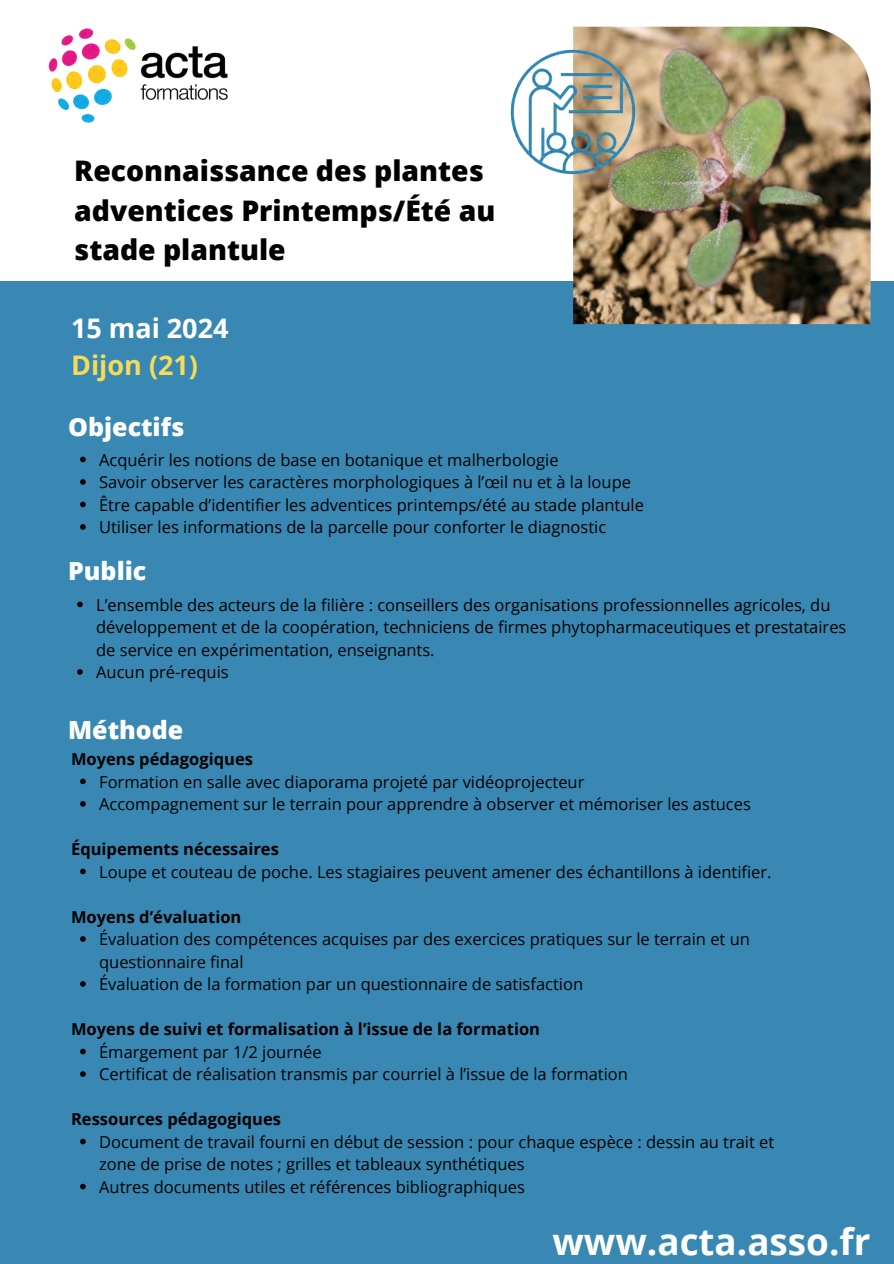
<style>
.page{position:relative;width:894px;height:1264px;background:#fff}
.page>*{position:absolute;margin:0;border:0;box-sizing:border-box;transform-origin:0 0}
.t1{font:700 36.75px "Open Sans";color:#fff}
.t2{font:800 28.35px/39.3px "Open Sans";color:#000}
.t3{font:700 27px/37.2px "Open Sans";color:#fff}
.t4{font:800 25.05px "Open Sans";color:#fff}
.t5{font:16.5px/22.5px "Open Sans";color:#000}
.t6{font:700 16.5px "Open Sans";color:#000}
.s1{color:#f6db59}
</style>
<div class="page">
<div style="left:0;top:282px;width:893px;height:981px;background:#3888b3"></div>
<img style="left:48px;top:28px;width:180px;height:95px">
<img style="left:573px;top:27px;width:297px;height:297px">
<img style="left:510px;top:41px;width:134px;height:143px">
<svg style="left:80px;top:456px;width:6px;height:6px"></svg>
<svg style="left:80px;top:479px;width:6px;height:6px"></svg>
<svg style="left:80px;top:501px;width:6px;height:6px"></svg>
<svg style="left:80px;top:524px;width:6px;height:6px"></svg>
<svg style="left:77px;top:601px;width:6px;height:6px"></svg>
<svg style="left:77px;top:669px;width:6px;height:5px"></svg>
<svg style="left:80px;top:778px;width:6px;height:6px"></svg>
<svg style="left:80px;top:801px;width:6px;height:5px"></svg>
<svg style="left:80px;top:868px;width:6px;height:6px"></svg>
<svg style="left:80px;top:936px;width:6px;height:5px"></svg>
<svg style="left:80px;top:981px;width:6px;height:5px"></svg>
<svg style="left:80px;top:1048px;width:6px;height:6px"></svg>
<svg style="left:80px;top:1071px;width:6px;height:5px"></svg>
<svg style="left:80px;top:1138px;width:6px;height:6px"></svg>
<svg style="left:80px;top:1183px;width:6px;height:6px"></svg>
<p class="t2" style="left:74px;top:151px;width:422px">Reconnaissance des plantes adventices Printemps/Été au stade plantule</p>
<h2 class="t3" style="left:71px;top:309px;width:159px">15 mai 2024<br><span class="s1">Dijon (21)</span></h2>
<h3 class="t4" style="left:68px;top:409px;width:118px">Objectifs</h3>
<p class="t5" style="left:99px;top:448px;width:461px">Acquérir les notions de base en botanique et malherbologie</p>
<p class="t5" style="left:99px;top:470px;width:533px">Savoir observer les caractères morphologiques à l’œil nu et à la loupe</p>
<p class="t5" style="left:99px;top:493px;width:546px">Être capable d’identifier les adventices printemps/été au stade plantule</p>
<p class="t5" style="left:99px;top:515px;width:508px">Utiliser les informations de la parcelle pour conforter le diagnostic</p>
<p class="t4" style="left:68px;top:553px;width:80px">Public</p>
<p class="t5" style="left:96px;top:593px;width:751px">L’ensemble des acteurs de la filière : conseillers des organisations professionnelles agricoles, du développement et de la coopération, techniciens de firmes phytopharmaceutiques et prestataires de service en expérimentation, enseignants.</p>
<h3 class="t5" style="left:96px;top:660px;width:134px">Aucun pré-requis</h3>
<h4 class="t4" style="left:68px;top:712px;width:117px">Méthode</h4>
<p class="t6" style="left:71px;top:747px;width:183px">Moyens pédagogiques</p>
<p class="t5" style="left:99px;top:770px;width:486px">Formation en salle avec diaporama projeté par vidéoprojecteur</p>
<h4 class="t5" style="left:99px;top:792px;width:653px">Accompagnement sur le terrain pour apprendre à observer et mémoriser les astuces</h4>
<p class="t6" style="left:71px;top:837px;width:209px">Équipements nécessaires</p>
<h4 class="t5" style="left:99px;top:860px;width:674px">Loupe et couteau de poche. Les stagiaires peuvent amener des échantillons à identifier.</h4>
<p class="t6" style="left:71px;top:905px;width:172px">Moyens d’évaluation</p>
<p class="t5" style="left:99px;top:927px;width:652px">Évaluation des compétences acquises par des exercices pratiques sur le terrain et un questionnaire final</p>
<h4 class="t5" style="left:99px;top:972px;width:485px">Évaluation de la formation par un questionnaire de satisfaction</h4>
<p class="t6" style="left:71px;top:1017px;width:470px">Moyens de suivi et formalisation à l’issue de la formation</p>
<p class="t5" style="left:99px;top:1040px;width:224px">Émargement par 1/2 journée</p>
<h4 class="t5" style="left:99px;top:1062px;width:530px">Certificat de réalisation transmis par courriel à l’issue de la formation</h4>
<p class="t6" style="left:71px;top:1107px;width:211px">Ressources pédagogiques</p>
<p class="t5" style="left:99px;top:1130px;width:676px">Document de travail fourni en début de session : pour chaque espèce : dessin au trait et zone de prise de notes ; grilles et tableaux synthétiques</p>
<h1 class="t5" style="left:99px;top:1175px;width:427px">Autres documents utiles et références bibliographiques</h1>
<h3 class="t1" style="left:552px;top:1215px;width:319px">www.acta.asso.fr</h3>
</div>
